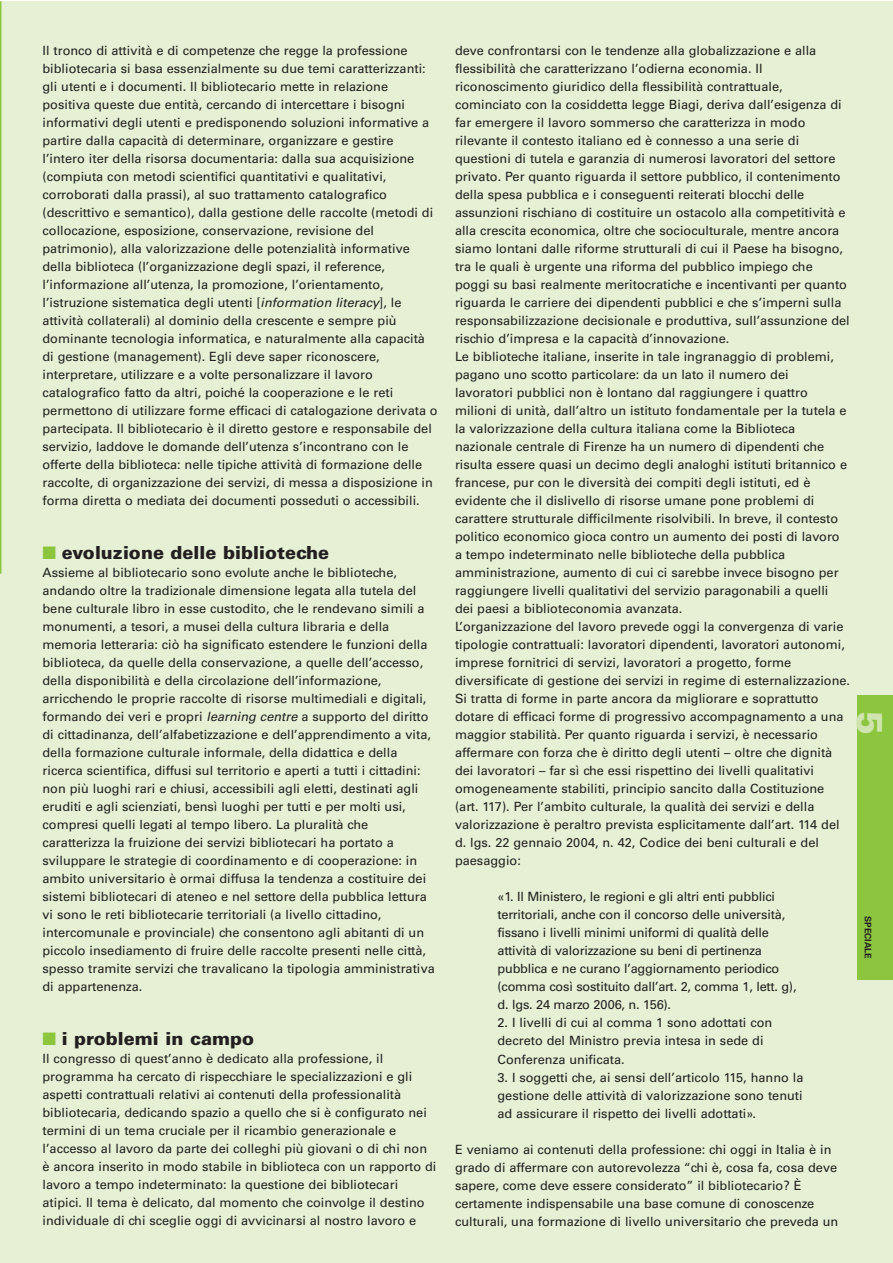
<style>
.page{position:relative;width:893px;height:1263px;background:#fff}
.page>*{position:absolute;margin:0;border:0;box-sizing:border-box;transform-origin:0 0}
.t1{font:900 36px "Univers";color:#cfe4ae}
.t2{font:900 18px "Univers";color:#231f20}
.t3{font:12.75px/18px "Univers";color:#231f20}
.t4{font:700 9px "Univers";color:#231f20}
.s1{font-style:italic}
.s2{color:#8cc63f}
</style>
<div class="page">
<div style="left:0;top:1px;width:893px;height:1262px;background:#e5f0d4"></div>
<div style="left:857px;top:695px;width:36px;height:284px;background:#8cc63f"></div>
<svg style="left:0;top:1px;width:1px;height:573px"></svg>
<p class="t3" style="left:43px;top:43px;width:397px">Il tronco di attività e di competenze che regge la professione bibliotecaria si basa essenzialmente su due temi caratterizzanti: gli utenti e i documenti. Il bibliotecario mette in relazione positiva queste due entità, cercando di intercettare i bisogni informativi degli utenti e predisponendo soluzioni informative a partire dalla capacità di determinare, organizzare e gestire l’intero iter della risorsa documentaria: dalla sua acquisizione (compiuta con metodi scientifici quantitativi e qualitativi, corroborati dalla prassi), al suo trattamento catalografico (descrittivo e semantico), dalla gestione delle raccolte (metodi di collocazione, esposizione, conservazione, revisione del patrimonio), alla valorizzazione delle potenzialità informative della biblioteca (l’organizzazione degli spazi, il reference, l’informazione all’utenza, la promozione, l’orientamento, l’istruzione sistematica degli utenti [<span class="s1">information literacy</span>], le attività collaterali) al dominio della crescente e sempre più dominante tecnologia informatica, e naturalmente alla capacità di gestione (management). Egli deve saper riconoscere, interpretare, utilizzare e a volte personalizzare il lavoro catalografico fatto da altri, poiché la cooperazione e le reti permettono di utilizzare forme efficaci di catalogazione derivata o partecipata. Il bibliotecario è il diretto gestore e responsabile del servizio, laddove le domande dell’utenza s’incontrano con le offerte della biblioteca: nelle tipiche attività di formazione delle raccolte, di organizzazione dei servizi, di messa a disposizione in forma diretta o mediata dei documenti posseduti o accessibili.</p>
<h2 class="t2" style="left:43px;top:546px;width:288px"><span class="s2">■</span> evoluzione delle biblioteche</h2>
<p class="t3" style="left:43px;top:565px;width:394px">Assieme al bibliotecario sono evolute anche le biblioteche, andando oltre la tradizionale dimensione legata alla tutela del bene culturale libro in esse custodito, che le rendevano simili a monumenti, a tesori, a musei della cultura libraria e della memoria letteraria: ciò ha significato estendere le funzioni della biblioteca, da quelle della conservazione, a quelle dell’accesso, della disponibilità e della circolazione dell’informazione, arricchendo le proprie raccolte di risorse multimediali e digitali, formando dei veri e propri <span class="s1">learning centre</span> a supporto del diritto di cittadinanza, dell’alfabetizzazione e dell’apprendimento a vita, della formazione culturale informale, della didattica e della ricerca scientifica, diffusi sul territorio e aperti a tutti i cittadini: non più luoghi rari e chiusi, accessibili agli eletti, destinati agli eruditi e agli scienziati, bensì luoghi per tutti e per molti usi, compresi quelli legati al tempo libero. La pluralità che caratterizza la fruizione dei servizi bibliotecari ha portato a sviluppare le strategie di coordinamento e di cooperazione: in ambito universitario è ormai diffusa la tendenza a costituire dei sistemi bibliotecari di ateneo e nel settore della pubblica lettura vi sono le reti bibliotecarie territoriali (a livello cittadino, intercomunale e provinciale) che consentono agli abitanti di un piccolo insediamento di fruire delle raccolte presenti nelle città, spesso tramite servizi che travalicano la tipologia amministrativa di appartenenza.</p>
<h2 class="t2" style="left:43px;top:1032px;width:213px"><span class="s2">■</span> i problemi in campo</h2>
<p class="t3" style="left:43px;top:1051px;width:395px">Il congresso di quest’anno è dedicato alla professione, il programma ha cercato di rispecchiare le specializzazioni e gli aspetti contrattuali relativi ai contenuti della professionalità bibliotecaria, dedicando spazio a quello che si è configurato nei termini di un tema cruciale per il ricambio generazionale e l’accesso al lavoro da parte dei colleghi più giovani o di chi non è ancora inserito in modo stabile in biblioteca con un rapporto di lavoro a tempo indeterminato: la questione dei bibliotecari atipici. Il tema è delicato, dal momento che coinvolge il destino individuale di chi sceglie oggi di avvicinarsi al nostro lavoro e</p>
<p class="t3" style="left:455px;top:43px;width:397px">deve confrontarsi con le tendenze alla globalizzazione e alla flessibilità che caratterizzano l’odierna economia. Il riconoscimento giuridico della flessibilità contrattuale, cominciato con la cosiddetta legge Biagi, deriva dall’esigenza di far emergere il lavoro sommerso che caratterizza in modo rilevante il contesto italiano ed è connesso a una serie di questioni di tutela e garanzia di numerosi lavoratori del settore privato. Per quanto riguarda il settore pubblico, il contenimento della spesa pubblica e i conseguenti reiterati blocchi delle assunzioni rischiano di costituire un ostacolo alla competitività e alla crescita economica, oltre che socioculturale, mentre ancora siamo lontani dalle riforme strutturali di cui il Paese ha bisogno, tra le quali è urgente una riforma del pubblico impiego che poggi su basi realmente meritocratiche e incentivanti per quanto riguarda le carriere dei dipendenti pubblici e che s’imperni sulla responsabilizzazione decisionale e produttiva, sull’assunzione del rischio d’impresa e la capacità d’innovazione.<br>Le biblioteche italiane, inserite in tale ingranaggio di problemi, pagano uno scotto particolare: da un lato il numero dei<br>lavoratori pubblici non è lontano dal raggiungere i quattro milioni di unità, dall’altro un istituto fondamentale per la tutela e la valorizzazione della cultura italiana come la Biblioteca nazionale centrale di Firenze ha un numero di dipendenti che risulta essere quasi un decimo degli analoghi istituti britannico e francese, pur con le diversità dei compiti degli istituti, ed è evidente che il dislivello di risorse umane pone problemi di carattere strutturale difficilmente risolvibili. In breve, il contesto politico economico gioca contro un aumento dei posti di lavoro<br>a tempo indeterminato nelle biblioteche della pubblica amministrazione, aumento di cui ci sarebbe invece bisogno per raggiungere livelli qualitativi del servizio paragonabili a quelli dei paesi a biblioteconomia avanzata.<br>L’organizzazione del lavoro prevede oggi la convergenza di varie tipologie contrattuali: lavoratori dipendenti, lavoratori autonomi, imprese fornitrici di servizi, lavoratori a progetto, forme diversificate di gestione dei servizi in regime di esternalizzazione.<br>Si tratta di forme in parte ancora da migliorare e soprattutto dotare di efficaci forme di progressivo accompagnamento a una maggior stabilità. Per quanto riguarda i servizi, è necessario affermare con forza che è diritto degli utenti – oltre che dignità dei lavoratori – far sì che essi rispettino dei livelli qualitativi omogeneamente stabiliti, principio sancito dalla Costituzione (art. 117). Per l’ambito culturale, la qualità dei servizi e della valorizzazione è peraltro prevista esplicitamente dall’art. 114 del d. lgs. 22 gennaio 2004, n. 42, Codice dei beni culturali e del paesaggio:</p>
<p class="t3" style="left:497px;top:889px;width:300px">«1. Il Ministero, le regioni e gli altri enti pubblici territoriali, anche con il concorso delle università, fissano i livelli minimi uniformi di qualità delle attività di valorizzazione su beni di pertinenza pubblica e ne curano l’aggiornamento periodico (comma così sostituito dall’art. 2, comma 1, lett. g), d. lgs. 24 marzo 2006, n. 156).</p>
<p class="t3" style="left:497px;top:1015px;width:276px">2. I livelli di cui al comma 1 sono adottati con decreto del Ministro previa intesa in sede di<br>Conferenza unificata.</p>
<p class="t3" style="left:497px;top:1069px;width:307px;text-align:justify">3. I soggetti che, ai sensi dell’articolo 115, hanno la gestione delle attività di valorizzazione sono tenuti ad assicurare il rispetto dei livelli adottati».</p>
<p class="t3" style="left:455px;top:1141px;width:385px">E veniamo ai contenuti della professione: chi oggi in Italia è in grado di affermare con autorevolezza “chi è, cosa fa, cosa deve sapere, come deve essere considerato” il bibliotecario? È certamente indispensabile una base comune di conoscenze culturali, una formazione di livello universitario che preveda un</p>
<h1 class="t1" style="left:883px;top:711px;width:26px;rotate:90deg">5</h1>
<p class="t4" style="left:871px;top:916px;width:44px;rotate:90deg">SPECIALE</p>
</div>
